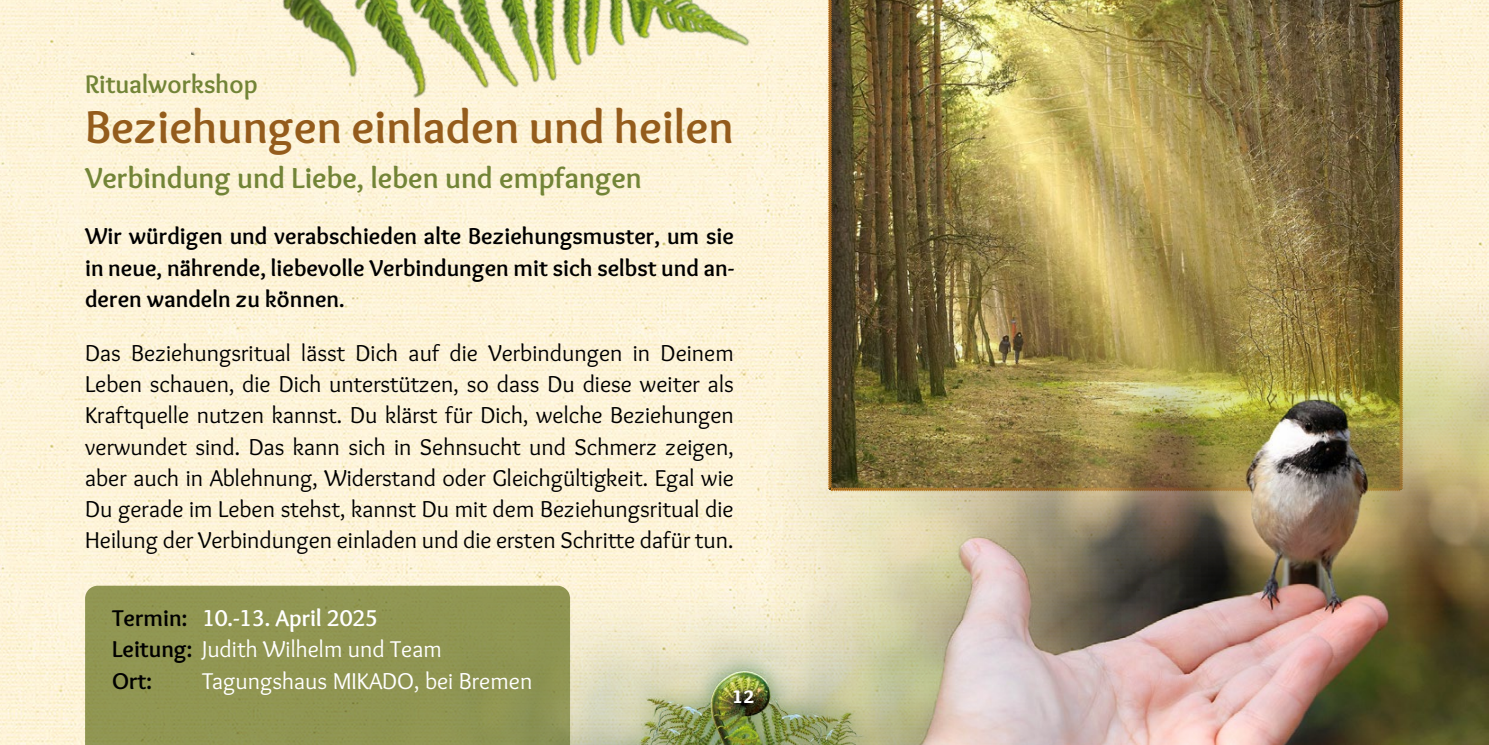
<style>
.page{position:relative;width:1489px;height:745px;background:#fff}
.page>*{position:absolute;margin:0;border:0;box-sizing:border-box;transform-origin:0 0}
.t1{font:700 47.5px "Overlock";color:#945c1c}
.t2{font:700 30px "Overlock";color:#728437}
.t3{font:700 26.25px "Overlock";color:#728437}
.t4{font:23.75px/31.2px "Overlock";color:#000;text-align:justify}
.t5{font:700 23.75px/31.2px "Overlock";color:#000;text-align:justify}
.t6{font:23.75px/31.2px "Overlock";color:#fff}
.t7{font:900 18.75px "Overlock";color:#fff}
.s1{font-weight:700;color:#000}
.s2{font-weight:700}
</style>
<div class="page">
<img style="left:0;top:0;width:1489px;height:744px">
<img style="left:1488px;top:570px;width:1px;height:174px">
<div style="left:85px;top:585px;width:40px;height:159px;background:#919653"></div>
<img style="left:125px;top:563px;width:636px;height:181px">
<img style="left:827px;top:0;width:576px;height:281px">
<img style="left:190px;top:0;width:581px;height:114px">
<img style="left:761px;top:281px;width:727px;height:463px">
<p class="t3" style="left:85px;top:69px;width:174px">Ritualworkshop</p>
<h1 class="t1" style="left:85px;top:99px;width:650px">Beziehungen einladen und heilen</h1>
<p class="t2" style="left:85px;top:160px;width:558px">Verbindung und Liebe, leben und empfangen</p>
<p class="t5" style="left:85px;top:220px;width:650px">Wir würdigen und verabschieden alte Beziehungsmuster, um sie in neue, nährende, liebevolle Verbindungen mit sich selbst und an&shy;deren wandeln zu können.</p>
<p class="t4" style="left:85px;top:337px;width:650px">Das Beziehungsritual lässt Dich auf die Verbindungen in Deinem Leben schauen, die Dich unterstützen, so dass Du diese weiter als Kraftquelle nutzen kannst. Du klärst für Dich, welche Beziehungen verwundet sind. Das kann sich in Sehnsucht und Schmerz zeigen, aber auch in Ablehnung, Widerstand oder Gleichgültigkeit. Egal wie Du gerade im Leben stehst, kannst Du mit dem Beziehungsritual die Heilung der Verbindungen einladen und die ersten Schritte dafür tun.</p>
<p class="t6" style="left:112px;top:602px;width:331px"><span class="s1">Termin:</span> <span class="s2">10.-13. April 2025<br></span><span class="s1">Leitung:</span> Judith Wilhelm und Team<br><span class="s1">Ort:</span></p>
<p class="t6" style="left:202px;top:665px;width:332px">Tagungshaus MIKADO, bei Bremen</p>
<p class="t7" style="left:732px;top:684px;width:23px">12</p>
</div>
